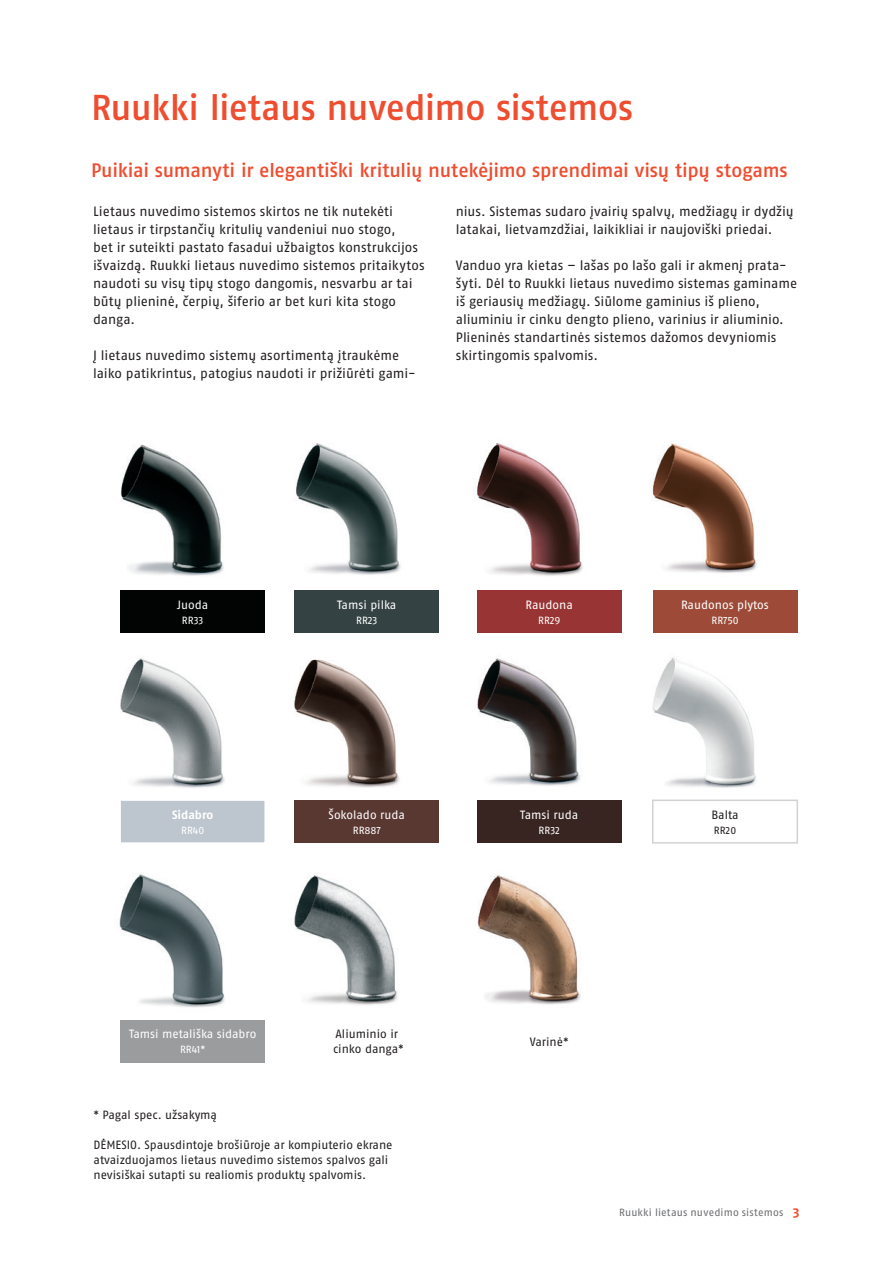
<style>
.page{position:relative;width:893px;height:1263px;background:#fff}
.page>*{position:absolute;margin:0;border:0;box-sizing:border-box;transform-origin:0 0}
.t1{font:500 36px "Fago Pro";letter-spacing:-.015em;color:#ef4d2f}
.t2{font:500 19.5px "Fago Pro";letter-spacing:-.015em;color:#ef4d2f}
.t3{font:13.5px/18px "Fago Pro";letter-spacing:-.005em;color:#231f20}
.t4{font:12px/15px "Fago Pro";color:#231f20}
.t5{font:12px "Fago Pro";color:#fff}
.t6{font:700 12px "Fago Pro";color:#fff}
.t7{font:10.5px "Fago Pro";letter-spacing:.005em;color:#fff}
.t8{font:10.5px "Fago Pro";letter-spacing:.015em;color:#6c6d70}
.t9{font:10.5px "Fago Pro";color:#231f20}
.s1{font-weight:700;font-size:13.5px;color:#ef4d2f}
</style>
<div class="page">
<img style="left:475px;top:443px;width:108px;height:133px">
<img style="left:296px;top:443px;width:105px;height:132px">
<img style="left:294px;top:659px;width:106px;height:129px">
<img style="left:652px;top:443px;width:105px;height:130px">
<img style="left:652px;top:658px;width:104px;height:130px">
<img style="left:294px;top:875px;width:104px;height:130px">
<img style="left:120px;top:658px;width:105px;height:130px">
<img style="left:120px;top:444px;width:104px;height:132px">
<img style="left:477px;top:875px;width:104px;height:130px">
<img style="left:119px;top:874px;width:106px;height:134px">
<img style="left:477px;top:658px;width:103px;height:128px">
<div style="left:653px;top:590px;width:144px;height:43px;background:#9d4b38"></div>
<div style="left:120px;top:800px;width:145px;height:43px;background:#bdc6ce"></div>
<div style="left:120px;top:800px;width:145px;height:43px;border:1px solid #fff"></div>
<div style="left:120px;top:590px;width:145px;height:43px;background:#020403"></div>
<div style="left:652px;top:799px;width:146px;height:44px;border:2px solid #d1d2d4"></div>
<div style="left:294px;top:590px;width:145px;height:43px;background:#354244"></div>
<div style="left:120px;top:1020px;width:145px;height:42px;background:#9a9c9d"></div>
<div style="left:294px;top:800px;width:145px;height:43px;background:#5a3832"></div>
<div style="left:477px;top:800px;width:144px;height:43px;background:#382521"></div>
<div style="left:477px;top:590px;width:144px;height:43px;background:#983433"></div>
<h1 class="t1" style="left:91px;top:86px;width:544px">Ruukki lietaus nuvedimo sistemos</h1>
<h2 class="t2" style="left:91px;top:159px;width:698px">Puikiai sumanyti ir elegantiški kritulių nutekėjimo sprendimai visų tipų stogams</h2>
<p class="t3" style="left:93px;top:202px;width:333px">Lietaus nuvedimo sistemos skirtos ne tik nutekėti lietaus ir tirpstančių kritulių vandeniui nuo stogo,<br>bet ir suteikti pastato fasadui užbaigtos konstrukcijos išvaizdą. Ruukki lietaus nuvedimo sistemos pritaikytos naudoti su visų tipų stogo dangomis, nesvarbu ar tai būtų plieninė, čerpių, šiferio ar bet kuri kita stogo danga.</p>
<p class="t3" style="left:93px;top:346px;width:324px">Į lietaus nuvedimo sistemų asortimentą įtraukėme laiko patikrintus, patogius naudoti ir prižiūrėti gami-</p>
<p class="t3" style="left:456px;top:202px;width:340px">nius. Sistemas sudaro įvairių spalvų, medžiagų ir dydžių latakai, lietvamzdžiai, laikikliai ir naujoviški priedai.</p>
<p class="t3" style="left:456px;top:256px;width:343px">Vanduo yra kietas – lašas po lašo gali ir akmenį prata&shy;šyti. Dėl to Ruukki lietaus nuvedimo sistemas gaminame iš geriausių medžiagų. Siūlome gaminius iš plieno, aliuminiu ir cinku dengto plieno, varinius ir aliuminio.<br>Plieninės standartinės sistemos dažomos devyniomis skirtingomis spalvomis.</p>
<p class="t5" style="left:177px;top:597px;width:33px">Juoda</p>
<p class="t7" style="left:182px;top:614px;width:23px">RR33</p>
<p class="t6" style="left:172px;top:807px;width:43px">Sidabro</p>
<p class="t7" style="left:181px;top:824px;width:25px">RR40</p>
<p class="t5" style="left:337px;top:597px;width:61px">Tamsi pilka</p>
<p class="t7" style="left:356px;top:614px;width:23px">RR23</p>
<p class="t5" style="left:329px;top:807px;width:78px">Šokolado ruda</p>
<p class="t7" style="left:353px;top:824px;width:29px">RR887</p>
<p class="t5" style="left:129px;top:1027px;width:129px">Tamsi metališka sidabro</p>
<p class="t7" style="left:180px;top:1043px;width:27px">RR41*</p>
<p class="t4" style="left:333px;top:1026px;width:72px">Aliuminio ir cinko danga*</p>
<p class="t4" style="left:94px;top:1107px;width:125px">* Pagal spec. užsakymą</p>
<p class="t4" style="left:94px;top:1137px;width:301px">DĖMESIO. Spausdintoje brošiūroje ar kompiuterio ekrane atvaizduojamos lietaus nuvedimo sistemos spalvos gali nevisiškai sutapti su realiomis produktų spalvomis.</p>
<p class="t5" style="left:526px;top:597px;width:49px">Raudona</p>
<p class="t7" style="left:538px;top:614px;width:24px">RR29</p>
<p class="t5" style="left:520px;top:807px;width:59px">Tamsi ruda</p>
<p class="t7" style="left:539px;top:824px;width:23px">RR32</p>
<p class="t5" style="left:681px;top:597px;width:89px">Raudonos plytos</p>
<p class="t7" style="left:711px;top:614px;width:29px">RR750</p>
<p class="t4" style="left:711px;top:807px;width:28px">Balta</p>
<p class="t9" style="left:714px;top:824px;width:24px">RR20</p>
<p class="t4" style="left:530px;top:1034px;width:40px">Varinė*</p>
<p class="t8" style="left:619px;top:1206px;width:182px">Ruukki lietaus nuvedimo sistemos <span class="s1">3</span></p>
</div>
